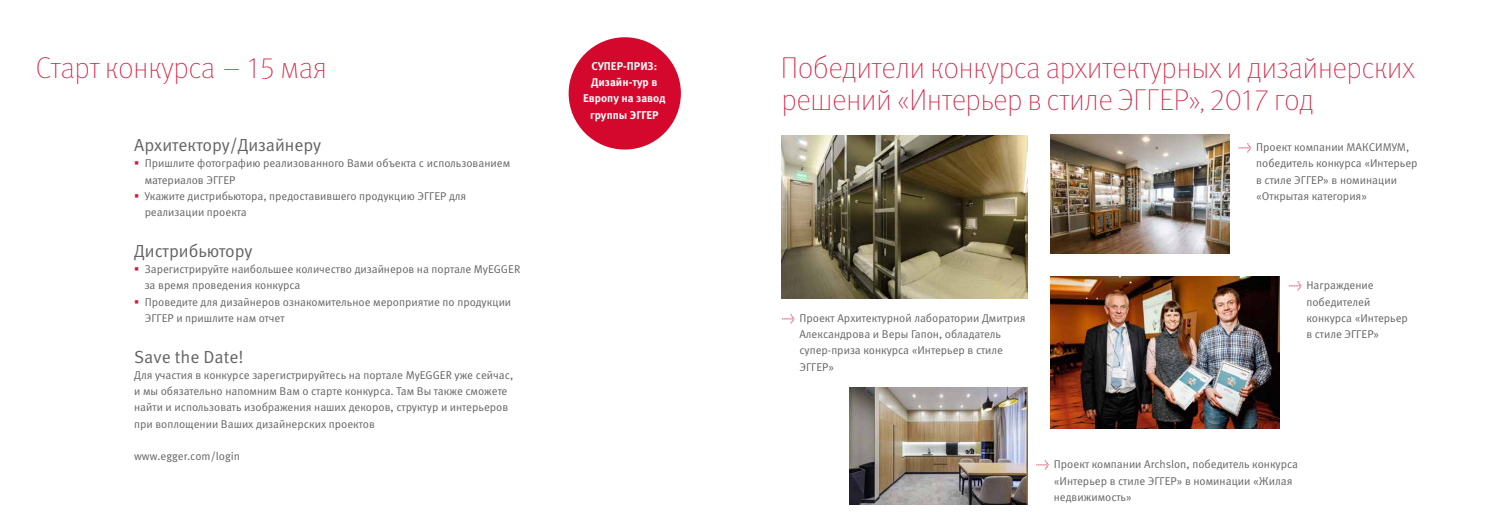
<style>
.page{position:relative;width:1489px;height:525px;background:#fff}
.page>*{position:absolute;margin:0;border:0;box-sizing:border-box;transform-origin:0 0}
.t1{font:100 30px/32.5px "Meta Pro";color:#d81739}
.t2{font:17.5px "Meta Pro";color:#636362}
.t3{font:11.25px/16.2px "Meta Pro";color:#636362}
.t4{font:700 11.25px/16.2px "Meta Pro";color:#fff;text-align:center}
.s1{color:#d81739}
</style>
<div class="page">
<img style="left:1050px;top:135px;width:179px;height:118px">
<img style="left:781px;top:135px;width:246px;height:163px">
<img style="left:1050px;top:276px;width:229px;height:152px">
<img style="left:850px;top:387px;width:177px;height:117px">
<div style="left:568px;top:37px;width:113px;height:112px;background:#d4082c;border-radius:50%"></div>
<h1 class="t1" style="left:36px;top:50px;width:292px">Старт конкурса – 15 мая</h1>
<h1 class="t1" style="left:780px;top:50px;width:635px">Победители конкурса архитектурных и дизайнерских решений «Интерьер в стиле ЭГГЕР», 2017 год</h1>
<p class="t4" style="left:583px;top:57px;width:84px">СУПЕР-ПРИЗ:<br>Дизайн-тур в<br>Европу на завод группы ЭГГЕР</p>
<h2 class="t2" style="left:134px;top:134px;width:188px">Архитектору/Дизайнеру</h2>
<p class="t3" style="left:145px;top:156px;width:367px">Пришлите фотографию реализованного Вами объекта с использованием материалов ЭГГЕР<br>Укажите дистрибьютора, предоставившего продукцию ЭГГЕР для реализации проекта</p>
<h2 class="t2" style="left:134px;top:239px;width:120px">Дистрибьютору</h2>
<p class="t3" style="left:145px;top:261px;width:377px">Зарегистрируйте наибольшее количество дизайнеров на портале MyEGGER за время проведения конкурса<br>Проведите для дизайнеров ознакомительное мероприятие по продукции ЭГГЕР и пришлите нам отчет</p>
<h2 class="t2" style="left:134px;top:345px;width:111px">Save the Date!</h2>
<p class="t3" style="left:134px;top:367px;width:381px">Для участия в конкурсе зарегистрируйтесь на портале MyEGGER уже сейчас, и мы обязательно напомним Вам о старте конкурса. Там Вы также сможете найти и использовать изображения наших декоров, структур и интерьеров при воплощении Ваших дизайнерских проектов</p>
<p class="t3" style="left:134px;top:448px;width:107px">www.egger.com/login</p>
<p class="t3" style="left:799px;top:310px;width:227px;text-indent:-18px"><span class="s1">→</span> Проект Архитектурной лаборатории Дмитрия<br>Александрова и Веры Гапон, обладатель супер-приза конкурса «Интерьер в стиле<br>ЭГГЕР»</p>
<p class="t3" style="left:1256px;top:139px;width:163px;text-indent:-18px"><span class="s1">→</span> Проект компании МАКСИМУМ, победитель конкурса «Интерьер в стиле ЭГГЕР» в номинации «Открытая категория»</p>
<p class="t3" style="left:1306px;top:277px;width:103px;text-indent:-18px"><span class="s1">→</span> Награждение победителей конкурса «Интерьер в стиле ЭГГЕР»</p>
<p class="t3" style="left:1053px;top:456px;width:246px;text-indent:-18px"><span class="s1">→</span> Проект компании Archslon, победитель конкурса «Интерьер в стиле ЭГГЕР» в номинации «Жилая недвижимость»</p>
</div>
